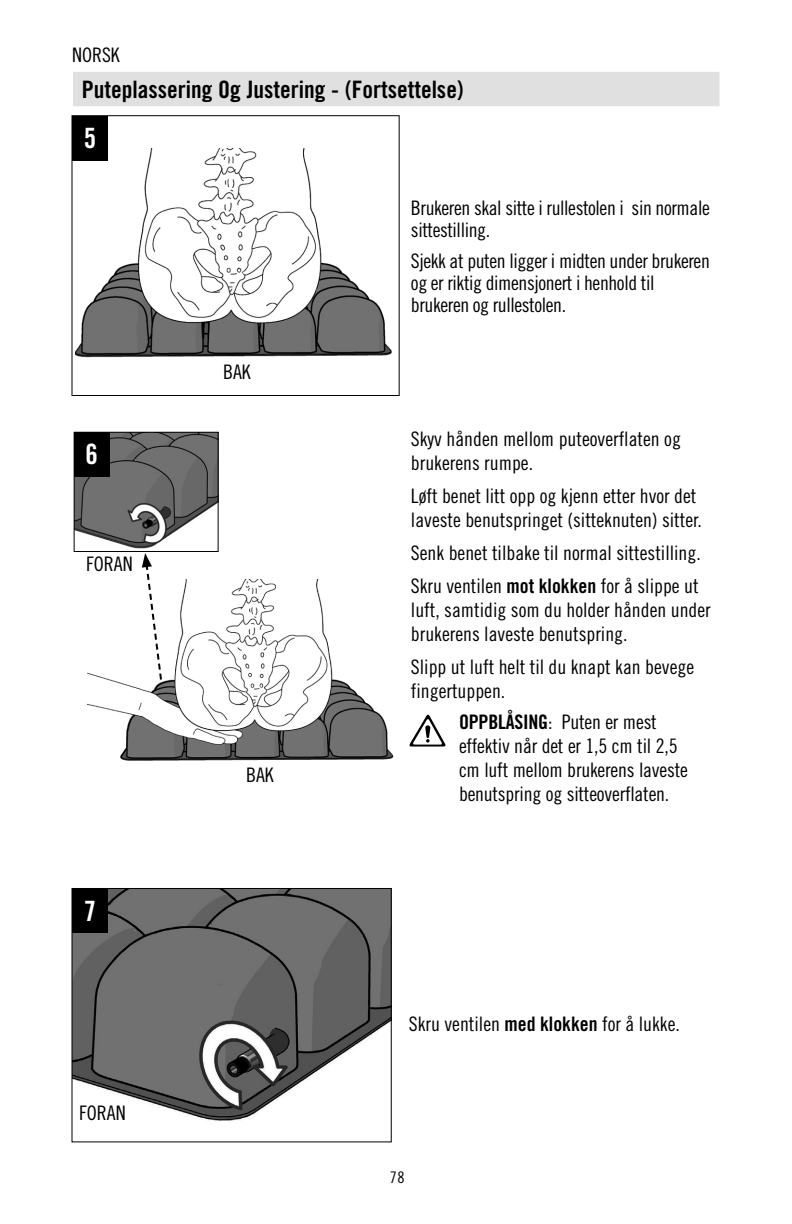
<style>
.page{position:relative;width:792px;height:1224px;background:#fff}
.page>*{position:absolute;margin:0;border:0;box-sizing:border-box;transform-origin:0 0}
.t1{font:28px "Trade Gothic LT Std Bd Cn 20";color:#fff}
.t2{font:24px "Trade Gothic LT Std Bd Cn 20";color:#000}
.t3{font:20px/24px "Trade Gothic LT Std Cn 18";color:#000}
.t4{font:20px/22px "Trade Gothic LT Std Cn 18";letter-spacing:-.02em;color:#000}
.t5{font:16px "Trade Gothic LT Std Cn 18";color:#000}
.s1{font-family:"Trade Gothic LT Std Bd Cn 20"}
</style>
<div class="page">
<div style="left:72px;top:71px;width:648px;height:36px;background:#e0e0e0"></div>
<div style="left:72px;top:71px;width:648px;height:36px;border:1px solid #fff"></div>
<svg style="left:409px;top:715px;width:36px;height:32px"></svg>
<img style="left:74px;top:890px;width:316px;height:231px">
<div style="left:72px;top:888px;width:320px;height:254px;border:1px solid #000"></div>
<div style="left:72px;top:888px;width:36px;height:45px;background:#000"></div>
<img style="left:76px;top:149px;width:316px;height:209px">
<div style="left:72px;top:115px;width:327px;height:281px;border:1px solid #000"></div>
<div style="left:72px;top:116px;width:36px;height:44px;background:#000"></div>
<img style="left:87px;top:580px;width:307px;height:181px">
<img style="left:76px;top:434px;width:140px;height:115px">
<div style="left:74px;top:432px;width:144px;height:120px;border:1px solid #000"></div>
<div style="left:74px;top:432px;width:36px;height:45px;background:#000"></div>
<svg style="left:142px;top:553px;width:21px;height:129px"></svg>
<p class="t3" style="left:72px;top:43px;width:49px">NORSK</p>
<p class="t2" style="left:82px;top:75px;width:383px">Puteplassering Og Justering - (Fortsettelse)</p>
<h1 class="t1" style="left:84px;top:121px;width:14px">5</h1>
<h1 class="t1" style="left:86px;top:437px;width:14px">6</h1>
<p class="t3" style="left:86px;top:552px;width:48px">FORAN</p>
<h1 class="t1" style="left:84px;top:894px;width:14px">7</h1>
<p class="t3" style="left:79px;top:1101px;width:48px">FORAN</p>
<p class="t3" style="left:223px;top:359px;width:29px">BAK</p>
<p class="t3" style="left:246px;top:763px;width:29px">BAK</p>
<p class="t4" style="left:411px;top:197px;width:300px">Brukeren skal sitte i rullestolen i sin normale sittestilling.</p>
<p class="t4" style="left:411px;top:250px;width:300px">Sjekk at puten ligger i midten under brukeren og er riktig dimensjonert i henhold til brukeren og rullestolen.</p>
<p class="t3" style="left:411px;top:427px;width:271px">Skyv hånden mellom puteoverflaten og brukerens rumpe.</p>
<p class="t3" style="left:411px;top:484px;width:293px">Løft benet litt opp og kjenn etter hvor det laveste benutspringet (sitteknuten) sitter.</p>
<p class="t3" style="left:411px;top:536px;width:291px;line-height:33px">Senk benet tilbake til normal sittestilling.<br>Skru ventilen <span class="s1">mot klokken</span> for å slippe ut</p>
<p class="t3" style="left:411px;top:598px;width:301px">luft, samtidig som du holder hånden under brukerens laveste benutspring.</p>
<p class="t3" style="left:411px;top:655px;width:285px">Slipp ut luft helt til du knapt kan bevege fingertuppen.</p>
<p class="t3" style="left:459px;top:710px;width:230px"><span class="s1">OPPBLÅSING</span>: Puten er mest effektiv når det er 1,5 cm til 2,5 cm luft mellom brukerens laveste benutspring og sitteoverflaten.</p>
<p class="t3" style="left:409px;top:1011px;width:272px">Skru ventilen <span class="s1">med klokken</span> for å lukke.</p>
<p class="t5" style="left:390px;top:1168px;width:16px">78</p>
</div>
